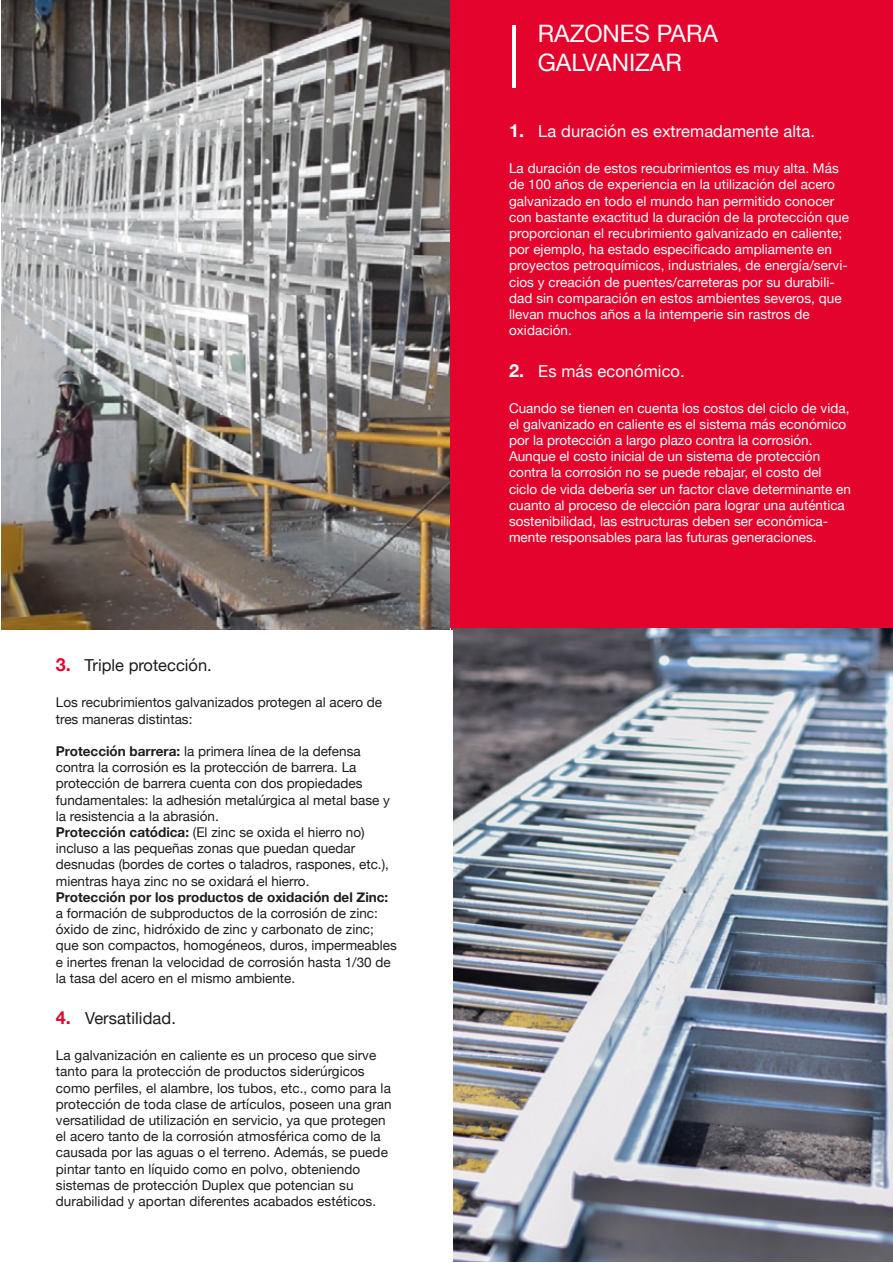
<style>
.page{position:relative;width:893px;height:1263px;background:#fff}
.page>*{position:absolute;margin:0;border:0;box-sizing:border-box;transform-origin:0 0}
.t1{font:24px/28.8px "Helvetica Neue";color:#fff}
.t2{font:16.5px "Helvetica Neue";letter-spacing:.005em;color:#fff}
.t3{font:16.5px "Helvetica Neue";color:#1d1d1b}
.t4{font:13.5px/16.2px "Helvetica Neue";color:#1d1d1b}
.t5{font:13.5px/16.2px "Helvetica Neue";letter-spacing:.005em;color:#fff}
.t6{font:700 13.5px "Helvetica Neue";color:#1d1d1b}
.s1{font-weight:700;font-size:18px;color:#e4032c}
.s2{font-weight:700}
.s3{font-weight:700;font-size:18px}
</style>
<div class="page">
<div style="left:450px;top:0;width:443px;height:629px;background:#e4032c"></div>
<hr style="left:512px;top:25px;width:4px;height:63px;background:#fff">
<img style="left:2px;top:0;width:448px;height:629px">
<img style="left:453px;top:629px;width:440px;height:633px">
<p class="t3" style="left:56px;top:653px;width:157px"><span class="s1">3.</span> Triple protección.</p>
<p class="t4" style="left:56px;top:695px;width:328px">Los recubrimientos galvanizados protegen al acero de tres maneras distintas:</p>
<p class="t4" style="left:56px;top:744px;width:335px"><span class="s2">Protección barrera:</span> la primera línea de la defensa contra la corrosión es la protección de barrera. La protección de barrera cuenta con dos propiedades fundamentales: la adhesión metalúrgica al metal base y la resistencia a la abrasión.<br><span class="s2">Protección catódica:</span> (El zinc se oxida el hierro no) incluso a las pequeñas zonas que puedan quedar desnudas (bordes de cortes o taladros, raspones, etc.), mientras haya zinc no se oxidará el hierro.</p>
<p class="t6" style="left:56px;top:886px;width:334px">Protección por los productos de oxidación del Zinc:</p>
<p class="t4" style="left:56px;top:906px;width:342px">a formación de subproductos de la corrosión de zinc: óxido de zinc, hidróxido de zinc y carbonato de zinc; que son compactos, homogéneos, duros, impermeables e inertes frenan la velocidad de corrosión hasta 1/30 de la tasa del acero en el mismo ambiente.</p>
<p class="t3" style="left:56px;top:1006px;width:122px"><span class="s1">4.</span> Versatilidad.</p>
<p class="t4" style="left:56px;top:1048px;width:337px">La galvanización en caliente es un proceso que sirve tanto para la protección de productos siderúrgicos como perfiles, el alambre, los tubos, etc., como para la protección de toda clase de artículos, poseen una gran versatilidad de utilización en servicio, ya que protegen el acero tanto de la corrosión atmosférica como de la causada por las aguas o el terreno. Además, se puede pintar tanto en líquido como en polvo, obteniendo sistemas de protección Duplex que potencian su durabilidad y aportan diferentes acabados estéticos.</p>
<h1 class="t1" style="left:538px;top:21px;width:182px">RAZONES PARA<br>GALVANIZAR</h1>
<p class="t2" style="left:509px;top:119px;width:307px"><span class="s3">1.</span> La duración es extremadamente alta.</p>
<p class="t5" style="left:509px;top:161px;width:341px">La duración de estos recubrimientos es muy alta. Más de 100 años de experiencia en la utilización del acero galvanizado en todo el mundo han permitido conocer con bastante exactitud la duración de la protección que proporcionan el recubrimiento galvanizado en caliente; por ejemplo, ha estado especificado ampliamente en proyectos petroquímicos, industriales, de energía/servi&shy;cios y creación de puentes/carreteras por su durabili&shy;dad sin comparación en estos ambientes severos, que llevan muchos años a la intemperie sin rastros de oxidación.</p>
<p class="t2" style="left:509px;top:359px;width:177px"><span class="s3">2.</span> Es más económico.</p>
<p class="t5" style="left:509px;top:400px;width:343px">Cuando se tienen en cuenta los costos del ciclo de vida, el galvanizado en caliente es el sistema más económico por la protección a largo plazo contra la corrosión.<br>Aunque el costo inicial de un sistema de protección contra la corrosión no se puede rebajar, el costo del ciclo de vida debería ser un factor clave determinante en cuanto al proceso de elección para lograr una auténtica sostenibilidad, las estructuras deben ser económica&shy;mente responsables para las futuras generaciones.</p>
</div>
